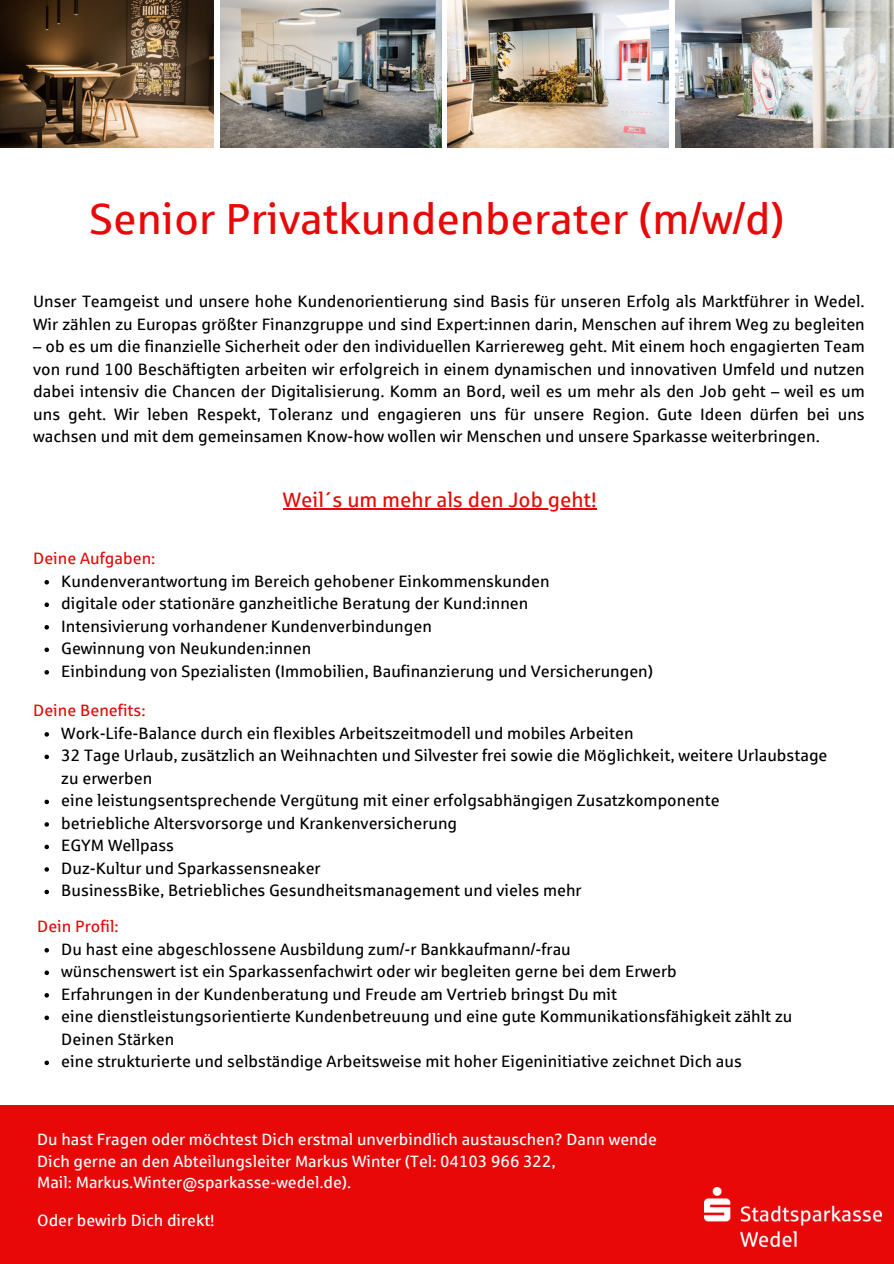
<style>
.page{position:relative;width:894px;height:1264px;background:#fff}
.page>*{position:absolute;margin:0;border:0;box-sizing:border-box;transform-origin:0 0}
.t1{font:43.5px "Sparkasse Rg";color:#e80808}
.t2{font:21px "Sparkasse Rg";color:#e80808}
.t3{font:16.5px/22.5px "Sparkasse Rg";color:#000}
.t4{font:16.5px "Sparkasse Rg";color:#e80808}
.t5{font:16.35px/21.3px "Sparkasse Rg";color:#fff}
</style>
<div class="page">
<div style="left:0;top:1105px;width:893px;height:158px;background:#e80808"></div>
<img style="left:675px;top:0;width:218px;height:147px">
<img style="left:0;top:0;width:213px;height:147px">
<img style="left:448px;top:0;width:220px;height:147px">
<img style="left:220px;top:0;width:221px;height:147px">
<img style="left:704px;top:1187px;width:177px;height:61px">
<svg style="left:44px;top:732px;width:5px;height:4px"></svg>
<svg style="left:44px;top:754px;width:5px;height:5px"></svg>
<svg style="left:44px;top:799px;width:5px;height:5px"></svg>
<svg style="left:44px;top:822px;width:5px;height:4px"></svg>
<svg style="left:44px;top:844px;width:5px;height:5px"></svg>
<svg style="left:44px;top:867px;width:5px;height:4px"></svg>
<svg style="left:44px;top:889px;width:5px;height:5px"></svg>
<svg style="left:44px;top:948px;width:5px;height:4px"></svg>
<svg style="left:44px;top:970px;width:5px;height:5px"></svg>
<svg style="left:44px;top:993px;width:5px;height:4px"></svg>
<svg style="left:44px;top:1015px;width:5px;height:5px"></svg>
<svg style="left:44px;top:1060px;width:5px;height:5px"></svg>
<hr style="left:283px;top:508px;width:313px;height:1px;background:#e80808">
<svg style="left:44px;top:580px;width:5px;height:4px"></svg>
<svg style="left:44px;top:602px;width:5px;height:5px"></svg>
<svg style="left:44px;top:625px;width:5px;height:4px"></svg>
<svg style="left:44px;top:647px;width:5px;height:5px"></svg>
<svg style="left:44px;top:670px;width:5px;height:4px"></svg>
<p class="t1" style="left:90px;top:195px;width:696px">Senior Privatkundenberater (m/w/d)</p>
<p class="t3" style="left:33px;top:290px;width:832px">Unser Teamgeist und unsere hohe Kundenorientierung sind Basis für unseren Erfolg als Marktführer in Wedel.<br>Wir zählen zu Europas größter Finanzgruppe und sind Expert:innen darin, Menschen auf ihrem Weg zu begleiten</p>
<p class="t3" style="left:33px;top:335px;width:832px;text-align:justify">– ob es um die finanzielle Sicherheit oder den individuellen Karriereweg geht. Mit einem hoch engagierten Team von rund 100 Beschäftigten arbeiten wir erfolgreich in einem dynamischen und innovativen Umfeld und nutzen dabei intensiv die Chancen der Digitalisierung. Komm an Bord, weil es um mehr als den Job geht – weil es um uns geht. Wir leben Respekt, Toleranz und engagieren uns für unsere Region. Gute Ideen dürfen bei uns wachsen und mit dem gemeinsamen Know-how wollen wir Menschen und unsere Sparkasse weiterbringen.</p>
<p class="t4" style="left:33px;top:550px;width:124px">Deine Aufgaben:</p>
<p class="t2" style="left:283px;top:488px;width:315px">Weil´s um mehr als den Job geht!</p>
<p class="t3" style="left:61px;top:570px;width:490px">Kundenverantwortung im Bereich gehobener Einkommenskunden</p>
<p class="t3" style="left:61px;top:592px;width:468px">digitale oder stationäre ganzheitliche Beratung der Kund:innen</p>
<p class="t3" style="left:61px;top:615px;width:372px">Intensivierung vorhandener Kundenverbindungen</p>
<p class="t3" style="left:61px;top:637px;width:251px">Gewinnung von Neukunden:innen</p>
<p class="t3" style="left:61px;top:660px;width:593px">Einbindung von Spezialisten (Immobilien, Baufinanzierung und Versicherungen)</p>
<p class="t4" style="left:33px;top:701px;width:114px">Deine Benefits:</p>
<p class="t3" style="left:61px;top:722px;width:573px">Work-Life-Balance durch ein flexibles Arbeitszeitmodell und mobiles Arbeiten</p>
<p class="t3" style="left:61px;top:744px;width:767px">32 Tage Urlaub, zusätzlich an Weihnachten und Silvester frei sowie die Möglichkeit, weitere Urlaubstage zu erwerben</p>
<p class="t3" style="left:61px;top:789px;width:659px">eine leistungsentsprechende Vergütung mit einer erfolgsabhängigen Zusatzkomponente</p>
<h1 class="t3" style="left:61px;top:812px;width:397px">betriebliche Altersvorsorge und Krankenversicherung</h1>
<p class="t3" style="left:61px;top:834px;width:114px">EGYM Wellpass</p>
<h2 class="t3" style="left:61px;top:857px;width:261px">Duz-Kultur und Sparkassensneaker</h2>
<p class="t3" style="left:61px;top:879px;width:521px">BusinessBike, Betriebliches Gesundheitsmanagement und vieles mehr</p>
<p class="t4" style="left:37px;top:917px;width:83px">Dein Profil:</p>
<p class="t3" style="left:61px;top:938px;width:511px">Du hast eine abgeschlossene Ausbildung zum/-r Bankkaufmann/-frau</p>
<p class="t3" style="left:61px;top:960px;width:616px">wünschenswert ist ein Sparkassenfachwirt oder wir begleiten gerne bei dem Erwerb</p>
<p class="t3" style="left:61px;top:983px;width:557px">Erfahrungen in der Kundenberatung und Freude am Vertrieb bringst Du mit</p>
<p class="t3" style="left:61px;top:1005px;width:732px">eine dienstleistungsorientierte Kundenbetreuung und eine gute Kommunikationsfähigkeit zählt zu<br>Deinen Stärken</p>
<p class="t3" style="left:61px;top:1050px;width:682px">eine strukturierte und selbständige Arbeitsweise mit hoher Eigeninitiative zeichnet Dich aus</p>
<p class="t5" style="left:37px;top:1129px;width:621px">Du hast Fragen oder möchtest Dich erstmal unverbindlich austauschen? Dann wende<br>Dich gerne an den Abteilungsleiter Markus Winter (Tel: 04103 966 322,</p>
<p class="t5" style="left:37px;top:1171px;width:315px">Mail: Markus.Winter@sparkasse-wedel.de).</p>
<p class="t5" style="left:37px;top:1209px;width:179px">Oder bewirb Dich direkt!</p>
</div>
